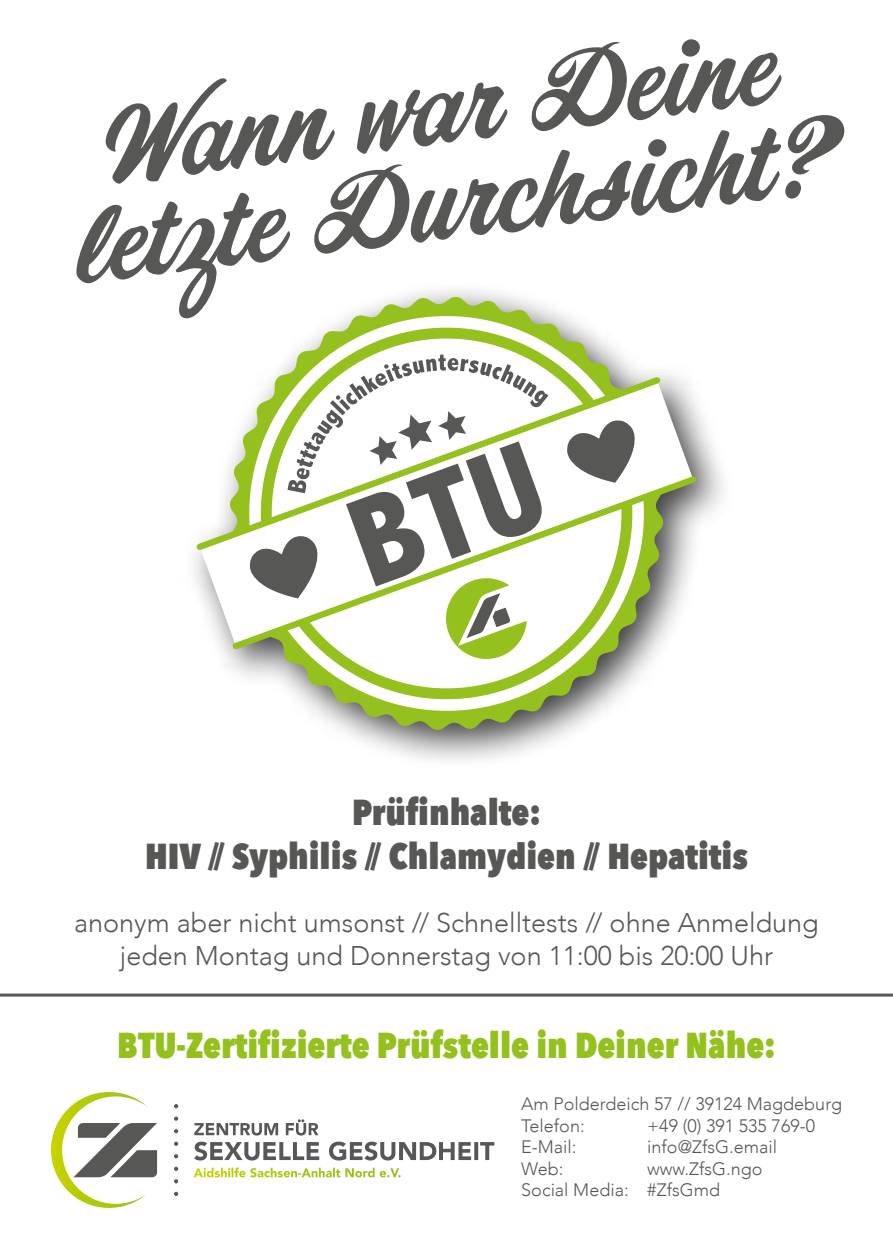
<style>
.page{position:relative;width:893px;height:1259px;background:#fff}
.page>*{position:absolute;margin:0;border:0;box-sizing:border-box;transform-origin:0 0}
.t1{font:99px/95.1px "Corner Store JF";color:#575756;text-align:center}
.t2{font:800 36px/43.2px "Avenir Next Condensed";color:#575756;text-align:center}
.t3{font:800 36px "Avenir Next Condensed";color:#95c11f}
.t4{font:300 27px/32.4px "Avenir";color:#575756;text-align:center}
.t5{font:300 18px/21.6px "Avenir";color:#575756}
</style>
<div class="page">
<div style="left:179px;top:278px;width:558px;height:494px;background:#000;opacity:.75"></div>
<svg style="left:224px;top:291px;width:445px;height:445px"></svg>
<svg style="left:237px;top:304px;width:419px;height:419px"></svg>
<svg style="left:249px;top:316px;width:395px;height:395px"></svg>
<svg style="left:200px;top:380px;width:493px;height:266px"></svg>
<svg style="left:248px;top:355px;width:300px;height:309px"></svg>
<svg style="left:228px;top:471px;width:473px;height:183px"></svg>
<svg style="left:192px;top:372px;width:473px;height:183px"></svg>
<hr style="left:0;top:993px;width:893px;height:3px;background:#575756">
<svg style="left:194px;top:1141px;width:300px;height:19px"></svg>
<svg style="left:194px;top:1119px;width:124px;height:16px"></svg>
<svg style="left:51px;top:1092px;width:106px;height:116px"></svg>
<svg style="left:207px;top:1167px;width:168px;height:10px"></svg>
<svg style="left:174px;top:1104px;width:4px;height:4px"></svg>
<svg style="left:174px;top:1116px;width:4px;height:4px"></svg>
<svg style="left:174px;top:1129px;width:4px;height:4px"></svg>
<svg style="left:174px;top:1141px;width:4px;height:4px"></svg>
<svg style="left:174px;top:1154px;width:4px;height:4px"></svg>
<svg style="left:174px;top:1166px;width:4px;height:5px"></svg>
<svg style="left:174px;top:1179px;width:4px;height:4px"></svg>
<svg style="left:174px;top:1191px;width:4px;height:5px"></svg>
<h1 class="t1" style="left:57px;top:112px;width:762px;rotate:-7deg">Wann war Deine letzte Durchsicht?</h1>
<h2 class="t2" style="left:145px;top:790px;width:604px">Prüfinhalte:<br>HIV // Syphilis // Chlamydien // Hepatitis</h2>
<h3 class="t4" style="left:74px;top:906px;width:746px">anonym aber nicht umsonst // Schnelltests // ohne Anmeldung jeden Montag und Donnerstag von 11:00 bis 20:00 Uhr</h3>
<h2 class="t3" style="left:117px;top:1022px;width:660px">BTU-Zertifizierte Prüfstelle in Deiner Nähe:</h2>
<p class="t5" style="left:521px;top:1093px;width:322px">Am Polderdeich 57 // 39124 Magdeburg<br>Telefon:</p>
<p class="t5" style="left:647px;top:1114px;width:169px">+49 (0) 391 535 769-0</p>
<p class="t5" style="left:521px;top:1136px;width:57px">E-Mail:</p>
<p class="t5" style="left:647px;top:1136px;width:131px">info@ZfsG.email</p>
<p class="t5" style="left:521px;top:1157px;width:44px">Web:</p>
<p class="t5" style="left:521px;top:1157px;width:243px;text-indent:126px">www.ZfsG.ngo<br>Social Media: #ZfsGmd</p>
</div>
